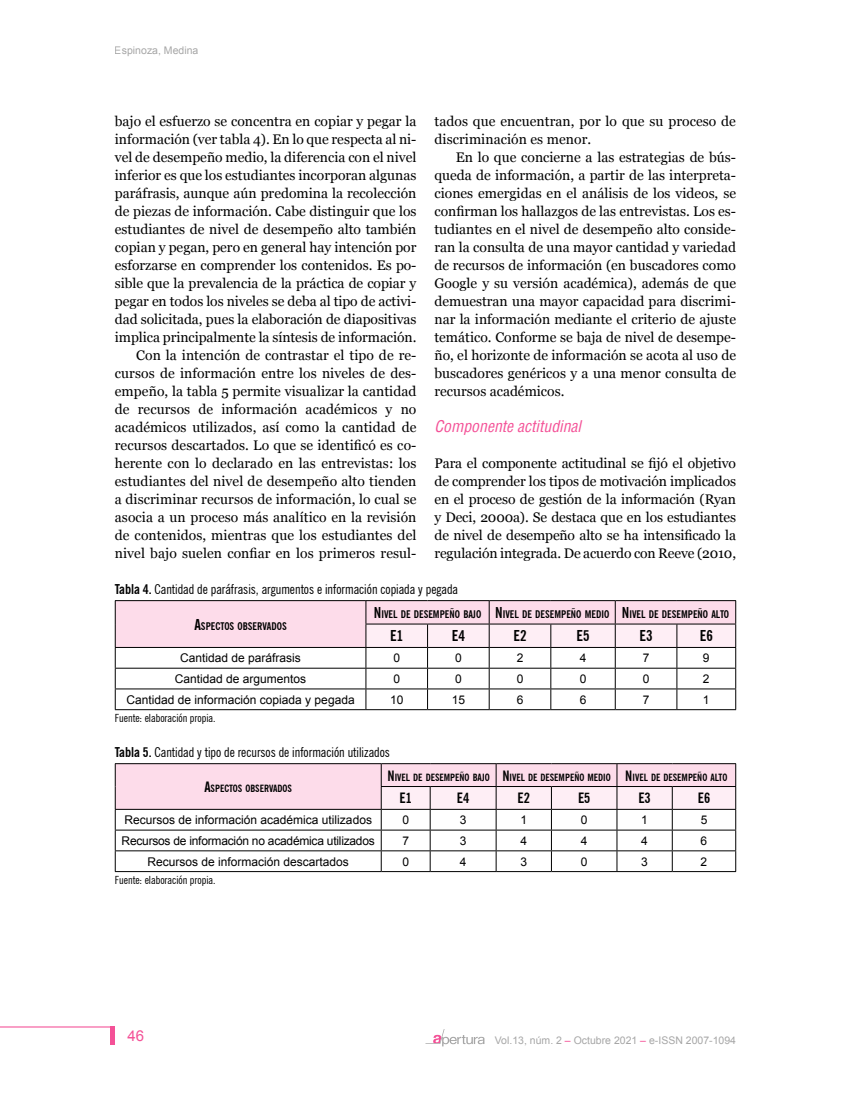
<style>
.page{position:relative;width:851px;height:1106px;background:#fff}
.page>*{position:absolute;margin:0;border:0;box-sizing:border-box;transform-origin:0 0}
.t1{font:italic condensed 15.75px "Helvetica";color:#f45197}
.t2{font:700 condensed 15px "News Gothic BT";color:#000}
.t3{font:15px "Arial";color:#f45197}
.t4{font:700 condensed 14.25px "News Gothic BT";color:#000}
.t5{font:13.8px/18px "Georgia";color:#000;text-align:justify}
.t6{font:condensed 13.5px "News Gothic BT";color:#000}
.t7{font:12px "Arial";color:#000}
.t8{font:12px "Arial";letter-spacing:-.02em;color:#000}
.t9{font:condensed 11.25px "News Gothic BT";color:#000}
.t10{font:700 condensed 10.5px "News Gothic BT";color:#000}
.t11{font:10.5px "Arial";color:#a6a6a6}
.t12{font:700 condensed 10.05px "News Gothic BT";color:#000}
.s1{font-weight:700}
.s2{font-size:15px}
.s3{font-size:14.25px}
.s4{color:#f45197}
</style>
<div class="page">
<svg style="left:425px;top:1029px;width:59px;height:17px"></svg>
<hr style="left:0;top:1026px;width:114px;height:1px;background:#f45197">
<div style="left:110px;top:1026px;width:5px;height:18px;background:#f45197"></div>
<svg style="left:115px;top:600px;width:621px;height:109px"></svg>
<hr style="left:115px;top:709px;width:251px;height:1px;background:#000">
<hr style="left:366px;top:709px;width:61px;height:1px;background:#000">
<hr style="left:427px;top:709px;width:62px;height:1px;background:#000">
<hr style="left:489px;top:709px;width:61px;height:1px;background:#000">
<hr style="left:550px;top:709px;width:65px;height:1px;background:#000">
<hr style="left:615px;top:709px;width:61px;height:1px;background:#000">
<hr style="left:676px;top:709px;width:60px;height:1px;background:#000">
<svg style="left:115px;top:763px;width:621px;height:108px"></svg>
<hr style="left:115px;top:871px;width:266px;height:1px;background:#000">
<hr style="left:381px;top:871px;width:49px;height:1px;background:#000">
<hr style="left:430px;top:871px;width:66px;height:1px;background:#000">
<hr style="left:496px;top:871px;width:55px;height:1px;background:#000">
<hr style="left:551px;top:871px;width:66px;height:1px;background:#000">
<hr style="left:617px;top:871px;width:55px;height:1px;background:#000">
<hr style="left:672px;top:871px;width:64px;height:1px;background:#000">
<p class="t11" style="left:115px;top:43px;width:85px">Espinoza, Medina</p>
<p class="t5" style="left:115px;top:112px;width:303px;text-align:right">bajo el esfuerzo se concentra en copiar y pegar la información (ver tabla 4). En lo que respecta al ni&shy;vel de desempeño medio, la diferencia con el nivel inferior es que los estudiantes incorporan algunas paráfrasis, aunque aún predomina la recolección de piezas de información. Cabe distinguir que los estudiantes de nivel de desempeño alto también copian y pegan, pero en general hay intención por esforzarse en comprender los contenidos. Es po&shy;sible que la prevalencia de la práctica de copiar y pegar en todos los niveles se deba al tipo de activi&shy;dad solicitada, pues la elaboración de diapositivas implica principalmente la síntesis de información.<br>Con la intención de contrastar el tipo de re&shy;cursos de información entre los niveles de des&shy;empeño, la tabla 5 permite visualizar la cantidad de recursos de información académicos y no académicos utilizados, así como la cantidad de recursos descartados. Lo que se identificó es co&shy;herente con lo declarado en las entrevistas: los estudiantes del nivel de desempeño alto tienden a discriminar recursos de información, lo cual se asocia a un proceso más analítico en la revisión de contenidos, mientras que los estudiantes del nivel bajo suelen confiar en los primeros resul-</p>
<p class="t5" style="left:434px;top:112px;width:303px">tados que encuentran, por lo que su proceso de discriminación es menor.</p>
<p class="t5" style="left:434px;top:148px;width:303px;text-indent:21px">En lo que concierne a las estrategias de bús&shy;queda de información, a partir de las interpreta&shy;ciones emergidas en el análisis de los videos, se confirman los hallazgos de las entrevistas. Los es&shy;tudiantes en el nivel de desempeño alto conside&shy;ran la consulta de una mayor cantidad y variedad de recursos de información (en buscadores como Google y su versión académica), además de que demuestran una mayor capacidad para discrimi&shy;nar la información mediante el criterio de ajuste temático. Conforme se baja de nivel de desempe&shy;ño, el horizonte de información se acota al uso de buscadores genéricos y a una menor consulta de recursos académicos.</p>
<p class="t1" style="left:434px;top:416px;width:148px">Componente actitudinal</p>
<p class="t5" style="left:434px;top:454px;width:303px">Para el componente actitudinal se fijó el objetivo de comprender los tipos de motivación implicados en el proceso de gestión de la información (Ryan y Deci, 2000a). Se destaca que en los estudiantes de nivel de desempeño alto se ha intensificado la regulación integrada. De acuerdo con Reeve (2010,</p>
<p class="t6" style="left:115px;top:581px;width:344px"><span class="s1">Tabla 4.</span> Cantidad de paráfrasis, argumentos e información copiada y pegada</p>
<p class="t10" style="left:194px;top:619px;width:94px"><span class="s2">A</span>SPECTOS OBSERVADOS</p>
<p class="t10" style="left:374px;top:608px;width:357px"><span class="s2">N</span> IVEL DE DESEMPEÑO BAJO <span class="s2">N</span> IVEL DE DESEMPEÑO MEDIO <span class="s2">N</span> IVEL DE DESEMPEÑO ALTO</p>
<p class="t2" style="left:390px;top:627px;width:14px">E1</p>
<p class="t2" style="left:452px;top:627px;width:14px">E4</p>
<p class="t2" style="left:513px;top:627px;width:14px">E2</p>
<p class="t2" style="left:576px;top:627px;width:14px">E5</p>
<p class="t2" style="left:639px;top:627px;width:14px">E3</p>
<p class="t2" style="left:699px;top:627px;width:14px">E6</p>
<p class="t7" style="left:180px;top:650px;width:122px">Cantidad de paráfrasis</p>
<p class="t7" style="left:393px;top:650px;width:8px">0</p>
<p class="t7" style="left:455px;top:650px;width:8px">0</p>
<p class="t7" style="left:516px;top:650px;width:8px">2</p>
<p class="t7" style="left:579px;top:650px;width:8px">4</p>
<p class="t7" style="left:642px;top:650px;width:8px">7</p>
<p class="t7" style="left:702px;top:650px;width:8px">9</p>
<p class="t7" style="left:175px;top:671px;width:133px">Cantidad de argumentos</p>
<p class="t7" style="left:393px;top:671px;width:8px">0</p>
<p class="t7" style="left:455px;top:671px;width:8px">0</p>
<p class="t7" style="left:516px;top:671px;width:8px">0</p>
<p class="t7" style="left:579px;top:671px;width:8px">0</p>
<p class="t7" style="left:642px;top:671px;width:8px">0</p>
<p class="t7" style="left:702px;top:671px;width:8px">2</p>
<p class="t7" style="left:126px;top:691px;width:230px">Cantidad de información copiada y pegada</p>
<p class="t7" style="left:390px;top:691px;width:15px">10</p>
<p class="t7" style="left:451px;top:691px;width:15px">15</p>
<p class="t7" style="left:516px;top:691px;width:8px">6</p>
<p class="t7" style="left:579px;top:691px;width:8px">6</p>
<p class="t7" style="left:642px;top:691px;width:8px">7</p>
<p class="t7" style="left:702px;top:691px;width:8px">1</p>
<p class="t9" style="left:115px;top:711px;width:102px">Fuente: elaboración propia.</p>
<p class="t6" style="left:115px;top:744px;width:276px"><span class="s1">Tabla 5.</span> Cantidad y tipo de recursos de información utilizados</p>
<p class="t12" style="left:204px;top:782px;width:89px"><span class="s3">A</span>SPECTOS OBSERVADOS</p>
<p class="t12" style="left:387px;top:770px;width:341px"><span class="s3">N</span> IVEL DE DESEMPEÑO BAJO <span class="s3">N</span> IVEL DE DESEMPEÑO MEDIO <span class="s3">N</span> IVEL DE DESEMPEÑO ALTO</p>
<p class="t4" style="left:399px;top:789px;width:14px">E1</p>
<p class="t4" style="left:457px;top:789px;width:14px">E4</p>
<p class="t4" style="left:517px;top:789px;width:14px">E2</p>
<p class="t4" style="left:578px;top:789px;width:14px">E5</p>
<p class="t4" style="left:638px;top:789px;width:14px">E3</p>
<p class="t4" style="left:697px;top:789px;width:14px">E6</p>
<p class="t7" style="left:124px;top:812px;width:249px">Recursos de información académica utilizados</p>
<p class="t7" style="left:402px;top:812px;width:8px">0</p>
<p class="t7" style="left:459px;top:812px;width:8px">3</p>
<p class="t7" style="left:520px;top:812px;width:8px">1</p>
<p class="t7" style="left:580px;top:812px;width:8px">0</p>
<p class="t7" style="left:641px;top:812px;width:8px">1</p>
<p class="t7" style="left:700px;top:812px;width:8px">5</p>
<p class="t8" style="left:122px;top:832px;width:255px">Recursos de información no académica utilizados</p>
<p class="t7" style="left:402px;top:832px;width:8px">7</p>
<p class="t7" style="left:459px;top:832px;width:8px">3</p>
<p class="t7" style="left:520px;top:832px;width:8px">4</p>
<p class="t7" style="left:580px;top:832px;width:8px">4</p>
<p class="t7" style="left:641px;top:832px;width:8px">4</p>
<p class="t7" style="left:700px;top:832px;width:8px">6</p>
<p class="t7" style="left:147px;top:853px;width:203px">Recursos de información descartados</p>
<p class="t7" style="left:402px;top:853px;width:8px">0</p>
<p class="t7" style="left:459px;top:853px;width:8px">4</p>
<p class="t7" style="left:520px;top:853px;width:8px">3</p>
<p class="t7" style="left:580px;top:853px;width:8px">0</p>
<p class="t7" style="left:641px;top:853px;width:8px">3</p>
<p class="t7" style="left:700px;top:853px;width:8px">2</p>
<p class="t9" style="left:115px;top:873px;width:102px">Fuente: elaboración propia.</p>
<p class="t3" style="left:127px;top:1026px;width:18px">46</p>
<p class="t11" style="left:495px;top:1033px;width:243px">Vol.13, núm. 2 <span class="s4">–</span> Octubre 2021 <span class="s4">–</span> e-ISSN 2007-1094</p>
</div>
